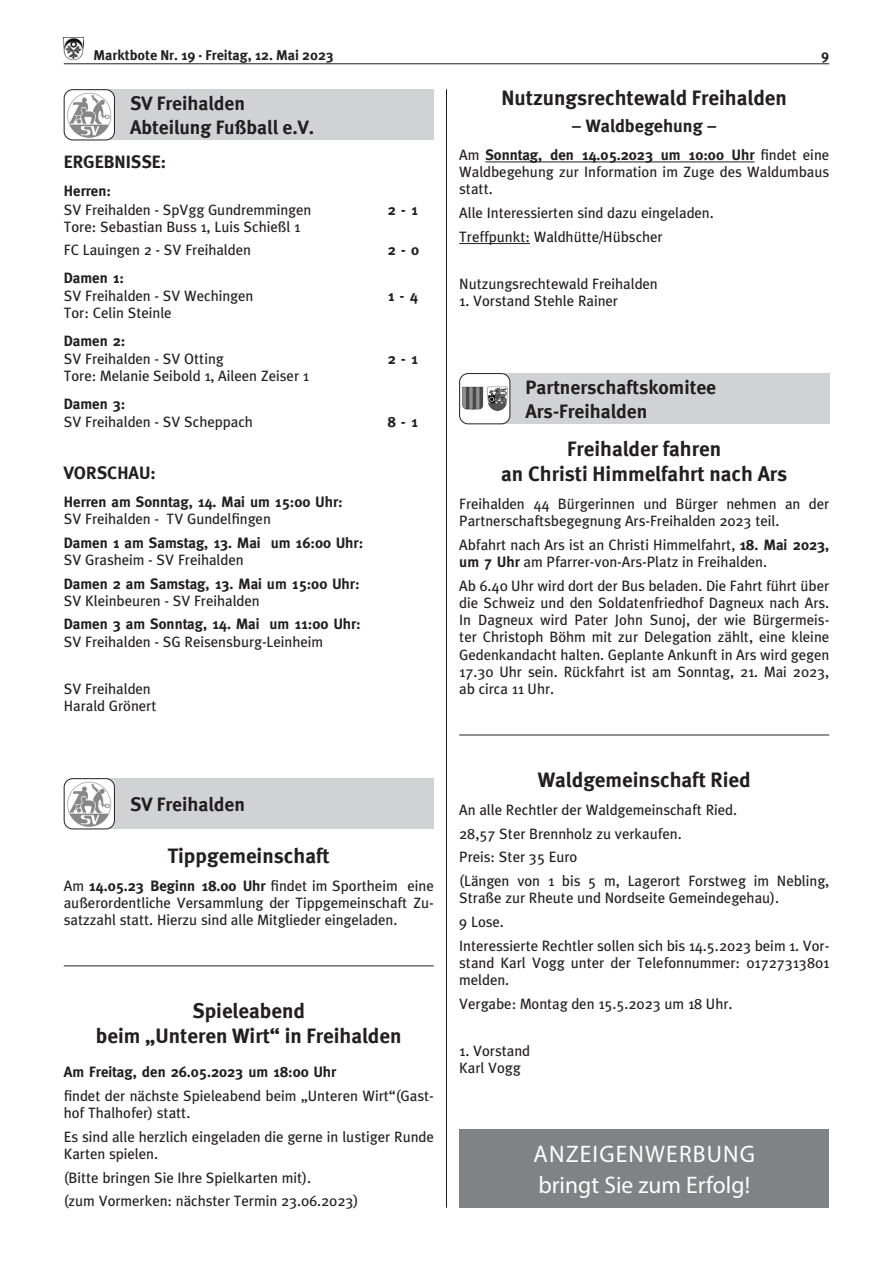
<style>
.page{position:relative;width:893px;height:1263px;background:#fff}
.page>*{position:absolute;margin:0;border:0;box-sizing:border-box;transform-origin:0 0}
.t1{font:24px/30.3px "Myriad Pro";letter-spacing:.04em;color:#fff}
.t2{font:700 21px/25.2px "Meta";color:#231f20;text-align:center}
.t3{font:700 19.5px/23.4px "Meta";color:#231f20}
.t4{font:700 18px "Meta";color:#231f20}
.t5{font:15px/17.2px "Meta";color:#231f20}
.t6{font:700 15px "Meta";color:#231f20}
.t7{font:700 14.25px "Meta";color:#231f20}
.s1{font-weight:700}
</style>
<div class="page">
<img style="left:64px;top:37px;width:19px;height:23px">
<hr style="left:64px;top:63px;width:765px;height:1px;background:#231f20">
<hr style="left:446px;top:89px;width:1px;height:1119px;background:#231f20">
<hr style="left:64px;top:965px;width:370px;height:1px;background:#231f20">
<div style="left:109px;top:89px;width:325px;height:51px;background:#d1d2d4"></div>
<img style="left:64px;top:90px;width:50px;height:50px">
<div style="left:64px;top:89px;width:51px;height:51px;border:1px solid #231f20;border-radius:9px"></div>
<div style="left:109px;top:778px;width:325px;height:51px;background:#d1d2d4"></div>
<img style="left:64px;top:779px;width:50px;height:50px">
<div style="left:64px;top:778px;width:51px;height:51px;border:1px solid #231f20;border-radius:9px"></div>
<hr style="left:485px;top:162px;width:269px;height:1px;background:#231f20">
<hr style="left:459px;top:243px;width:71px;height:1px;background:#231f20">
<hr style="left:459px;top:735px;width:370px;height:1px;background:#231f20">
<div style="left:504px;top:373px;width:326px;height:51px;background:#d1d2d4"></div>
<div style="left:460px;top:374px;width:50px;height:50px;background:#fff;border-radius:9px"></div>
<img style="left:462px;top:386px;width:46px;height:25px">
<div style="left:459px;top:373px;width:51px;height:51px;border:1px solid #231f20;border-radius:9px"></div>
<div style="left:459px;top:1129px;width:370px;height:79px;background:#808285"></div>
<p class="t7" style="left:94px;top:46px;width:242px">Marktbote Nr. 19 · Freitag, 12. Mai 2023</p>
<p class="t7" style="left:821px;top:46px;width:9px">9</p>
<h3 class="t3" style="left:130px;top:92px;width:186px">SV Freihalden<br>Abteilung Fußball e.V.</h3>
<p class="t4" style="left:64px;top:151px;width:104px">ERGEBNISSE:</p>
<p class="t6" style="left:64px;top:182px;width:49px">Herren:</p>
<p class="t5" style="left:64px;top:201px;width:249px">SV Freihalden - SpVgg Gundremmingen</p>
<p class="t6" style="left:388px;top:201px;width:31px">2 - 1</p>
<p class="t5" style="left:64px;top:215px;width:238px;line-height:23.7px">Tore: Sebastian Buss 1, Luis Schießl 1<br>FC Lauingen 2 - SV Freihalden</p>
<h2 class="t2" style="left:501px;top:85px;width:287px">Nutzungsrechtewald Freihalden</h2>
<p class="t4" style="left:572px;top:115px;width:147px">– Waldbegehung –</p>
<p class="t5" style="left:459px;top:146px;width:371px;text-align:justify">Am <span class="s1">Sonntag, den 14.05.2023 um 10:00 Uhr</span> findet eine Waldbegehung zur Information im Zuge des Waldumbaus statt.</p>
<p class="t5" style="left:459px;top:201px;width:256px;line-height:23.7px">Alle Interessierten sind dazu eingeladen.<br>Treffpunkt: Waldhütte/Hübscher</p>
<p class="t5" style="left:459px;top:275px;width:200px">Nutzungsrechtewald Freihalden</p>
<p class="t5" style="left:459px;top:292px;width:160px">1. Vorstand Stehle Rainer</p>
<p class="t6" style="left:388px;top:242px;width:33px">2 - 0</p>
<p class="t6" style="left:64px;top:269px;width:62px">Damen 1:</p>
<p class="t5" style="left:64px;top:287px;width:191px">SV Freihalden - SV Wechingen</p>
<p class="t6" style="left:388px;top:287px;width:31px">1 - 4</p>
<p class="t5" style="left:64px;top:304px;width:109px">Tor: Celin Steinle</p>
<p class="t6" style="left:64px;top:332px;width:63px">Damen 2:</p>
<p class="t5" style="left:64px;top:350px;width:161px">SV Freihalden - SV Otting</p>
<p class="t6" style="left:388px;top:350px;width:31px">2 - 1</p>
<p class="t5" style="left:64px;top:367px;width:247px">Tore: Melanie Seibold 1, Aileen Zeiser 1</p>
<p class="t6" style="left:64px;top:395px;width:63px">Damen 3:</p>
<p class="t5" style="left:64px;top:413px;width:190px">SV Freihalden - SV Scheppach</p>
<p class="t6" style="left:388px;top:413px;width:31px">8 - 1</p>
<p class="t4" style="left:64px;top:462px;width:93px">VORSCHAU:</p>
<p class="t6" style="left:64px;top:493px;width:280px">Herren am Sonntag, 14. Mai um 15:00 Uhr:</p>
<p class="t5" style="left:64px;top:510px;width:209px">SV Freihalden - TV Gundelfingen</p>
<p class="t6" style="left:64px;top:534px;width:301px">Damen 1 am Samstag, 13. Mai um 16:00 Uhr:</p>
<p class="t5" style="left:64px;top:551px;width:181px">SV Grasheim - SV Freihalden</p>
<p class="t6" style="left:64px;top:575px;width:297px">Damen 2 am Samstag, 13. Mai um 15:00 Uhr:</p>
<p class="t5" style="left:64px;top:592px;width:197px">SV Kleinbeuren - SV Freihalden</p>
<p class="t6" style="left:64px;top:615px;width:299px">Damen 3 am Sonntag, 14. Mai um 11:00 Uhr:</p>
<p class="t5" style="left:64px;top:633px;width:261px">SV Freihalden - SG Reisensburg-Leinheim</p>
<p class="t5" style="left:64px;top:680px;width:94px">SV Freihalden<br>Harald Grönert</p>
<h3 class="t3" style="left:525px;top:375px;width:192px">Partnerschaftskomitee<br>Ars-Freihalden</h3>
<h2 class="t2" style="left:501px;top:436px;width:288px">Freihalder fahren<br>an Christi Himmelfahrt nach Ars</h2>
<p class="t5" style="left:459px;top:495px;width:371px">Freihalden 44 Bürgerinnen und Bürger nehmen an der<br>Partnerschaftsbegegnung Ars-Freihalden 2023 teil.</p>
<p class="t5" style="left:459px;top:536px;width:371px">Abfahrt nach Ars ist an Christi Himmelfahrt, <span class="s1">18. Mai 2023, um 7 Uhr</span> am Pfarrer-von-Ars-Platz in Freihalden.</p>
<p class="t5" style="left:459px;top:577px;width:371px;text-align:justify">Ab 6.40 Uhr wird dort der Bus beladen. Die Fahrt führt über die Schweiz und den Soldatenfriedhof Dagneux nach Ars.<br>In Dagneux wird Pater John Sunoj, der wie Bürgermeis&shy;ter Christoph Böhm mit zur Delegation zählt, eine kleine Gedenkandacht halten. Geplante Ankunft in Ars wird gegen 17.30 Uhr sein. Rückfahrt ist am Sonntag, 21. Mai 2023, ab circa 11 Uhr.</p>
<h3 class="t3" style="left:130px;top:792px;width:116px">SV Freihalden</h3>
<h2 class="t2" style="left:168px;top:842px;width:163px">Tippgemeinschaft</h2>
<p class="t5" style="left:64px;top:876px;width:371px;text-align:justify">Am <span class="s1">14.05.23 Beginn 18.00 Uhr</span> findet im Sportheim eine außerordentliche Versammlung der Tippgemeinschaft Zu&shy;satzzahl statt. Hierzu sind alle Mitglieder eingeladen.</p>
<h2 class="t2" style="left:96px;top:998px;width:307px">Spieleabend<br>beim „Unteren Wirt“ in Freihalden</h2>
<p class="t6" style="left:64px;top:1063px;width:274px">Am Freitag, den 26.05.2023 um 18:00 Uhr</p>
<p class="t5" style="left:64px;top:1087px;width:371px">findet der nächste Spieleabend beim „Unteren Wirt“(Gast&shy;hof Thalhofer) statt.</p>
<p class="t5" style="left:64px;top:1128px;width:371px">Es sind alle herzlich eingeladen die gerne in lustiger Runde<br>Karten spielen.</p>
<p class="t5" style="left:64px;top:1165px;width:296px;line-height:23.5px">(Bitte bringen Sie Ihre Spielkarten mit).<br>(zum Vormerken: nächster Termin 23.06.2023)</p>
<h2 class="t2" style="left:538px;top:767px;width:215px">Waldgemeinschaft Ried</h2>
<p class="t5" style="left:459px;top:798px;width:371px;line-height:23.7px">An alle Rechtler der Waldgemeinschaft Ried.<br>28,57 Ster Brennholz zu verkaufen.<br>Preis: Ster 35 Euro<br>(Längen von 1 bis 5 m, Lagerort Forstweg im Nebling,</p>
<p class="t5" style="left:459px;top:886px;width:371px;line-height:23.7px">Straße zur Rheute und Nordseite Gemeindegehau).<br>9 Lose.<br>Interessierte Rechtler sollen sich bis 14.5.2023 beim 1. Vor-</p>
<p class="t5" style="left:459px;top:954px;width:371px">stand Karl Vogg unter der Telefonnummer: 01727313801 melden.</p>
<p class="t5" style="left:459px;top:995px;width:275px">Vergabe: Montag den 15.5.2023 um 18 Uhr.</p>
<p class="t5" style="left:459px;top:1042px;width:72px">1. Vorstand<br>Karl Vogg</p>
<h1 class="t1" style="left:533px;top:1139px;width:223px">ANZEIGENWERBUNG bringt Sie zum Erfolg!</h1>
</div>
